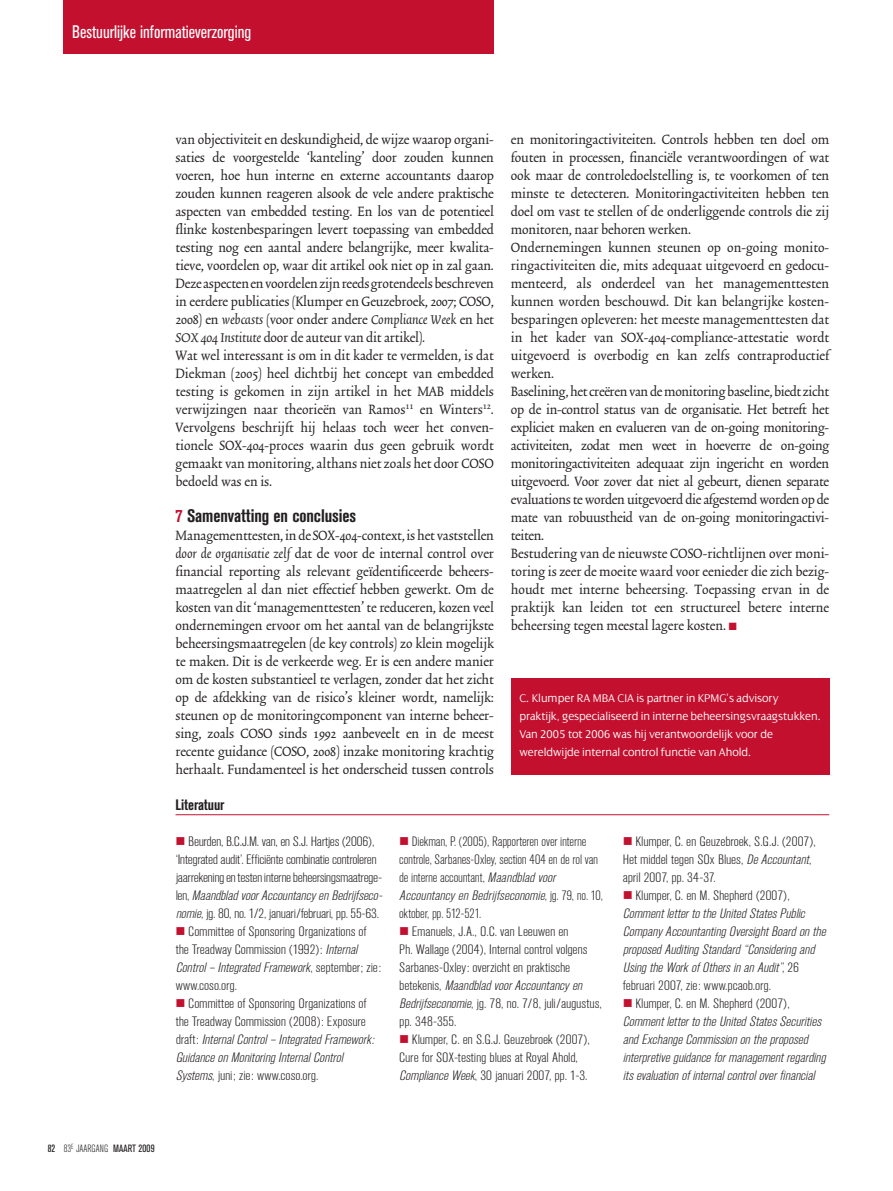
<style>
.page{position:relative;width:893px;height:1191px;background:#fff}
.page>*{position:absolute;margin:0;border:0;box-sizing:border-box;transform-origin:0 0}
.t1{font:condensed 18px "Akzidenz Grotesk BE";color:#fff}
.t2{font:700 condensed 18px "Akzidenz Grotesk BE";letter-spacing:-.005em;color:#231f20}
.t3{font:15.9px/18px "Trinite No 2 Rom Con";letter-spacing:-.005em;color:#231f20}
.t4{font:700 condensed 15px "Akzidenz Grotesk BE";letter-spacing:-.005em;color:#231f20}
.t5{font:300 condensed 13.5px/18px "Akzidenz Grotesk BE";letter-spacing:-.01em;color:#231f20;scale:1.2 1}
.t6{font:italic 300 condensed 13.5px/18px "Akzidenz Grotesk BE";color:#231f20;scale:1.2 1}
.t7{font:300 condensed 13.5px/18px "Akzidenz Grotesk BE";letter-spacing:-.01em;color:#231f20;scale:1.1 1}
.t8{font:300 12px/18px "Dialog";letter-spacing:-.005em;color:#fff}
.t9{font:300 condensed 10.5px "Akzidenz Grotesk BE";color:#231f20}
.t10{font:500 condensed 10.5px "Akzidenz Grotesk BE";color:#231f20}
.s1{font-style:italic}
.s2{color:#c3102f}
.s3{font-style:normal}
.s4{font-weight:400}
</style>
<div class="page">
<div style="left:511px;top:678px;width:318px;height:96px;background:#c3102f"></div>
<div style="left:64px;top:0;width:430px;height:53px;background:#c3102f"></div>
<hr style="left:176px;top:814px;width:653px;height:1px;background:#c3102f">
<p class="t1" style="left:72px;top:25px;width:180px">Bestuurlijke informatieverzorging</p>
<p class="t3" style="left:176px;top:131px;width:320px">van objectiviteit en deskundigheid, de wijze waarop organi&shy;saties de voorgestelde ‘kanteling’ door zouden kunnen voeren, hoe hun interne en externe accountants daarop zouden kunnen reageren alsook de vele andere praktische aspecten van embedded testing. En los van de potentieel flinke kostenbesparingen levert toepassing van embedded testing nog een aantal andere belangrijke, meer kwalita&shy;tieve, voordelen op, waar dit artikel ook niet op in zal gaan.<br>Deze aspecten en voordelen zijn reeds grotendeels beschreven in eerdere publicaties (Klumper en Geuzebroek, 2007; COSO, 2008) en <span class="s1">webcasts</span> (voor onder andere <span class="s1">Compliance Week</span> en het <span class="s1">SOX 404 Institute</span> door de auteur van dit artikel).<br>Wat wel interessant is om in dit kader te vermelden, is dat Diekman (2005) heel dichtbij het concept van embedded testing is gekomen in zijn artikel in het MAB middels verwijzingen naar theorieën van Ramos<sup>11</sup> en Winters<sup>12</sup>.<br>Vervolgens beschrijft hij helaas toch weer het conven&shy;tionele SOX-404-proces waarin dus geen gebruik wordt gemaakt van monitoring, althans niet zoals het door COSO bedoeld was en is.</p>
<p class="t2" style="left:176px;top:509px;width:182px"><span class="s2">7</span> Samenvatting en conclusies</p>
<p class="t3" style="left:176px;top:527px;width:320px;text-align:justify">Managementtesten, in de SOX-404-context, is het vaststellen <span class="s1">door de organisatie zelf</span> dat de voor de internal control over financial reporting als relevant geïdentificeerde beheers&shy;maatregelen al dan niet effectief hebben gewerkt. Om de kosten van dit ‘managementtesten’ te reduceren, kozen veel ondernemingen ervoor om het aantal van de belangrijkste beheersingsmaatregelen (de key controls) zo klein mogelijk te maken. Dit is de verkeerde weg. Er is een andere manier om de kosten substantieel te verlagen, zonder dat het zicht op de afdekking van de risico’s kleiner wordt, namelijk: steunen op de monitoringcomponent van interne beheer&shy;sing, zoals COSO sinds 1992 aanbeveelt en in de meest recente guidance (COSO, 2008) inzake monitoring krachtig herhaalt. Fundamenteel is het onderscheid tussen controls</p>
<p class="t3" style="left:511px;top:131px;width:320px">en monitoringactiviteiten. Controls hebben ten doel om fouten in processen, financiële verantwoordingen of wat ook maar de controledoelstelling is, te voorkomen of ten minste te detecteren. Monitoringactiviteiten hebben ten doel om vast te stellen of de onderliggende controls die zij monitoren, naar behoren werken.<br>Ondernemingen kunnen steunen op on-going monito&shy;ringactiviteiten die, mits adequaat uitgevoerd en gedocu&shy;menteerd, als onderdeel van het managementtesten kunnen worden beschouwd. Dit kan belangrijke kosten&shy;besparingen opleveren: het meeste managementtesten dat in het kader van SOX-404-compliance-attestatie wordt uitgevoerd is overbodig en kan zelfs contraproductief werken.<br>Baselining, het creëren van de monitoring baseline, biedt zicht op de in-control status van de organisatie. Het betreft het expliciet maken en evalueren van de on-going monitoring&shy;activiteiten, zodat men weet in hoeverre de on-going monitoringactiviteiten adequaat zijn ingericht en worden uitgevoerd. Voor zover dat niet al gebeurt, dienen separate evaluations te worden uitgevoerd die afgestemd worden op de mate van robuustheid van de on-going monitoringactivi&shy;teiten.<br>Bestudering van de nieuwste COSO-richtlijnen over moni&shy;toring is zeer de moeite waard voor eenieder die zich bezig&shy;houdt met interne beheersing. Toepassing ervan in de praktijk kan leiden tot een structureel betere interne beheersing tegen meestal lagere kosten. <span class="s2">■</span></p>
<p class="t8" style="left:519px;top:690px;width:303px">C. Klumper RA MBA CIA is partner in KPMG’s advisory praktijk, gespecialiseerd in interne beheersingsvraagstukken.<br>Van 2005 tot 2006 was hij verantwoordelijk voor de wereldwijde internal control functie van Ahold.</p>
<p class="t4" style="left:176px;top:799px;width:51px">Literatuur</p>
<p class="t5" style="left:176px;top:833px;width:176px"><span class="s2">■</span> Beurden, B.C.J.M. van, en S.J. Hartjes (2006), ‘Integrated audit’. Efficiënte combinatie controleren jaarrekening en testen interne beheersings maat rege&shy;len, <span class="s1">MaandbladvoorAccountancyenBedrijfseco&shy;nomie</span>, jg. 80, no. 1/2, januari/februari, pp. 55-63.</p>
<p class="t5" style="left:176px;top:923px;width:173px"><span class="s2">■</span> Committee of Sponsoring Organizations of the Treadway Commission (1992): <span class="s1">Internal Control– IntegratedFramework</span>, september; zie : www.coso.org.</p>
<p class="t5" style="left:176px;top:995px;width:169px"><span class="s2">■</span> Committee of Sponsoring Organizations of the Treadway Commission (2008): Exposure draf t : <span class="s1">InternalControl– IntegratedFramework:<br>GuidanceonMonitoringInternalControl Systems</span>, juni; zie: www.coso.org.</p>
<p class="t7" style="left:399px;top:833px;width:187px"><span class="s2">■</span> Diekman, P. (2005), Rapporteren over interne controle, Sarbanes-Oxley, section 404 en de rol van de interne accountant, <span class="s1">Maandblad voor Accountancyen Bedrijfseconomie</span>, jg. 7 9, no. 10, oktober, pp. 512-521.</p>
<p class="t5" style="left:399px;top:923px;width:170px"><span class="s2">■</span> Emanuels, J.A., O.C. van Leeuwen en<br>Ph. Wallage (2004), Internal control volgens Sarbanes-Oxley: overzicht en praktische<br>be t ekenis , <span class="s1">MaandbladvoorAccountancyen Bedrijfseconomie</span>, jg. 78, no. 7/8, juli/augustus, pp. 348-355.</p>
<p class="t5" style="left:399px;top:1031px;width:160px"><span class="s2">■</span> Klumper, C. en S.G.J. Geuzebroek (2007),<br>Cure for SOX-testing blues at Royal Ahold,<br><span class="s1">ComplianceWeek</span>, 30 januari 2007, pp. 1-3.</p>
<p class="t5" style="left:623px;top:833px;width:163px"><span class="s2">■</span> Klumper, C. en Geuzebroek, S.G.J. (2007),<br>Het middel tegen SOx Blues, <span class="s1">DeAccountant</span>, april 2007, pp. 34-37.</p>
<p class="t6" style="left:623px;top:887px;width:173px"><span class="s2">■</span> <span class="s3">Klumper, C. en M. Shepherd (2007), </span>CommentlettertotheUnitedStatesPublic CompanyAccountantingOversightBoardonthe proposedAuditingStandard“Consideringand UsingtheWorkof OthersinanAudit”<span class="s3">, 2 6 februari 2007, zie: www.pcaob.org.</span></p>
<p class="t6" style="left:623px;top:995px;width:173px"><span class="s2">■</span> <span class="s3">Klumper, C. en M. Shepherd (2007), </span>CommentlettertotheUnitedStatesSecurities andExchangeCommissionontheproposed interpretiveguidanceformanagementregarding itsevaluationof internalcontroloverfinancial</p>
<p class="t10" style="left:48px;top:1145px;width:9px">82</p>
<p class="t9" style="left:64px;top:1145px;width:92px">83<sup>E</sup> JAARGANG <span class="s4">MAART 2009</span></p>
</div>
